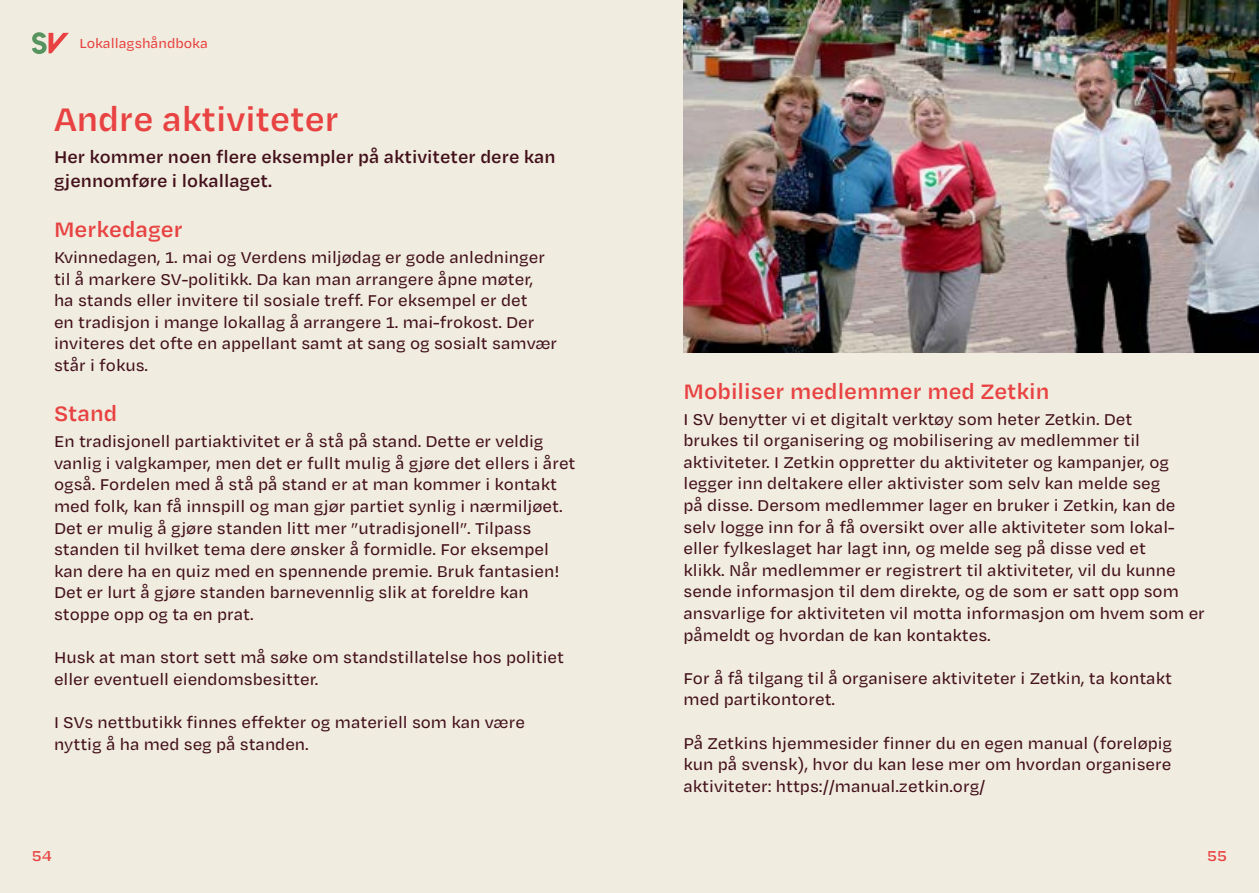
<style>
.page{position:relative;width:1259px;height:893px;background:#f0ecdf}
.page>*{position:absolute;margin:0;border:0;box-sizing:border-box;transform-origin:0 0}
.t1{font:600 37.5px "Degular Text";color:#e84242}
.t2{font:600 24px "Degular Text";color:#e84242}
.t3{font:600 19.5px/24px "Degular Text";color:#43111c}
.t4{font:500 18px/21.6px "Degular Text";color:#43111c}
.t5{font:600 16.5px "Degular Text";color:#e84242}
.t6{font:500 15px "Degular Text";color:#e84242}
</style>
<div class="page">
<svg style="left:32px;top:32px;width:37px;height:22px"></svg>
<img style="left:683px;top:0;width:576px;height:352px">
<p class="t6" style="left:80px;top:34px;width:130px">Lokallagshåndboka</p>
<h1 class="t1" style="left:54px;top:95px;width:286px">Andre aktiviteter</h1>
<p class="t3" style="left:54px;top:143px;width:503px">Her kommer noen flere eksempler på aktiviteter dere kan gjennomføre i lokallaget.</p>
<h2 class="t2" style="left:54px;top:214px;width:130px">Merkedager</h2>
<p class="t4" style="left:54px;top:246px;width:505px">Kvinnedagen, 1. mai og Verdens miljødag er gode anledninger til å markere SV-politikk. Da kan man arrangere åpne møter, ha stands eller invitere til sosiale treff. For eksempel er det<br>en tradisjon i mange lokallag å arrangere 1. mai-frokost. Der inviteres det ofte en appellant samt at sang og sosialt samvær står i fokus.</p>
<h2 class="t2" style="left:54px;top:398px;width:65px">Stand</h2>
<p class="t4" style="left:54px;top:430px;width:523px">En tradisjonell partiaktivitet er å stå på stand. Dette er veldig vanlig i valgkamper, men det er fullt mulig å gjøre det ellers i året også. Fordelen med å stå på stand er at man kommer i kontakt med folk, kan få innspill og man gjør partiet synlig i nærmiljøet.<br>Det er mulig å gjøre standen litt mer ”utradisjonell”. Tilpass standen til hvilket tema dere ønsker å formidle. For eksempel kan dere ha en quiz med en spennende premie. Bruk fantasien!<br>Det er lurt å gjøre standen barnevennlig slik at foreldre kan stoppe opp og ta en prat.</p>
<p class="t4" style="left:54px;top:646px;width:511px">Husk at man stort sett må søke om standstillatelse hos politiet eller eventuell eiendomsbesitter.</p>
<p class="t4" style="left:54px;top:711px;width:472px">I SVs nettbutikk finnes effekter og materiell som kan være nyttig å ha med seg på standen.</p>
<h2 class="t2" style="left:683px;top:375px;width:367px">Mobiliser medlemmer med Zetkin</h2>
<p class="t4" style="left:683px;top:407px;width:523px">I SV benytter vi et digitalt verktøy som heter Zetkin. Det<br>brukes til organisering og mobilisering av medlemmer til aktiviteter. I Zetkin oppretter du aktiviteter og kampanjer, og legger inn deltakere eller aktivister som selv kan melde seg<br>på disse. Dersom medlemmer lager en bruker i Zetkin, kan de selv logge inn for å få oversikt over alle aktiviteter som lokal&shy;eller fylkeslaget har lagt inn, og melde seg på disse ved et<br>klikk. Når medlemmer er registrert til aktiviteter, vil du kunne sende informasjon til dem direkte, og de som er satt opp som ansvarlige for aktiviteten vil motta informasjon om hvem som er påmeldt og hvordan de kan kontaktes.</p>
<p class="t4" style="left:683px;top:666px;width:490px">For å få tilgang til å organisere aktiviteter i Zetkin, ta kontakt med partikontoret.</p>
<p class="t4" style="left:683px;top:731px;width:490px;text-align:justify">På Zetkins hjemmesider finner du en egen manual (foreløpig kun på svensk), hvor du kan lese mer om hvordan organisere aktiviteter: https://manual.zetkin.org/</p>
<p class="t5" style="left:32px;top:845px;width:22px">54</p>
<p class="t5" style="left:1207px;top:845px;width:22px">55</p>
</div>
